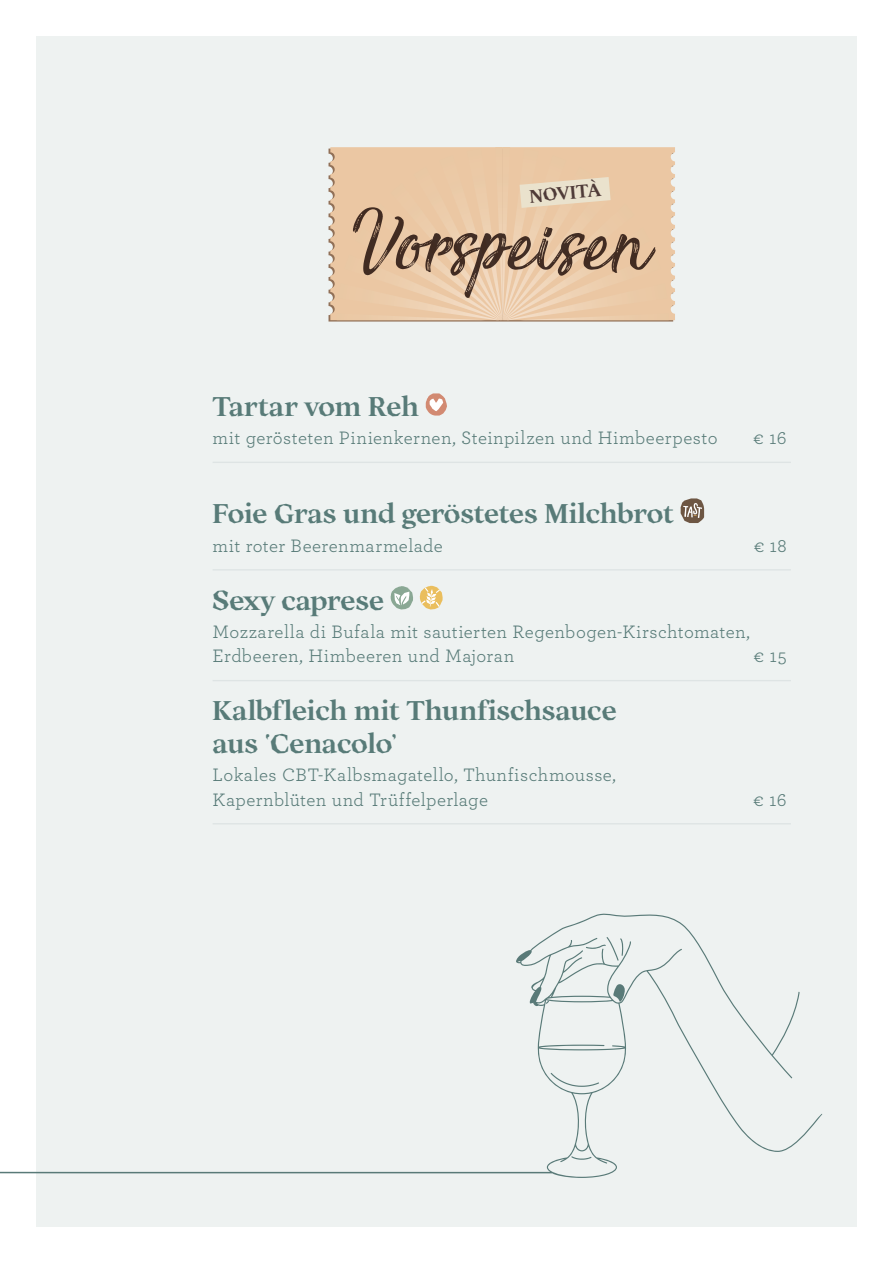
<style>
.page{position:relative;width:893px;height:1263px;background:#fff}
.page>*{position:absolute;margin:0;border:0;box-sizing:border-box;transform-origin:0 0}
.t1{font:115.5px "Sensations and Qualities";letter-spacing:.015em;color:#473835}
.t2{font:700 27px/32.4px "Ortica";letter-spacing:-.01em;color:#587b78}
.t3{font:18.9px/24.3px "Archer";letter-spacing:.02em;color:#587b78}
.t4{font:700 18.15px "Ortica";color:#4f3b38}
</style>
<div class="page">
<div style="left:36px;top:36px;width:821px;height:1191px;background:#eef2f1"></div>
<hr style="left:213px;top:462px;width:578px;height:1px;background:#dee4e4">
<svg style="left:426px;top:393px;width:21px;height:23px"></svg>
<hr style="left:213px;top:569px;width:578px;height:1px;background:#dee4e4">
<hr style="left:213px;top:680px;width:578px;height:1px;background:#dee4e4">
<hr style="left:213px;top:823px;width:578px;height:1px;background:#dee4e4">
<svg style="left:681px;top:498px;width:23px;height:25px"></svg>
<svg style="left:390px;top:586px;width:23px;height:24px"></svg>
<svg style="left:420px;top:586px;width:23px;height:24px"></svg>
<svg style="left:330px;top:147px;width:345px;height:173px;background:#ebcaa8"></svg>
<svg style="left:516px;top:913px;width:306px;height:265px"></svg>
<svg style="left:613px;top:984px;width:12px;height:18px"></svg>
<svg style="left:586px;top:937px;width:38px;height:24px"></svg>
<svg style="left:551px;top:1073px;width:48px;height:14px"></svg>
<svg style="left:571px;top:1156px;width:20px;height:4px"></svg>
<svg style="left:0;top:1170px;width:554px;height:4px"></svg>
<p class="t4" style="left:529px;top:185px;width:73px;rotate:-5deg">NOVITÀ</p>
<h1 class="t1" style="left:353px;top:186px;width:305px">Vorspeisen</h1>
<h2 class="t2" style="left:213px;top:390px;width:208px">Tartar vom Reh</h2>
<p class="t3" style="left:213px;top:425px;width:506px">mit gerösteten Pinienkernen, Steinpilzen und Himbeerpesto</p>
<p class="t3" style="left:753px;top:425px;width:35px">€ 16</p>
<h2 class="t2" style="left:213px;top:498px;width:463px">Foie Gras und geröstetes Milchbrot</h2>
<p class="t3" style="left:213px;top:532px;width:232px">mit roter Beerenmarmelade</p>
<p class="t3" style="left:754px;top:532px;width:35px">€ 18</p>
<h2 class="t2" style="left:213px;top:584px;width:173px">Sexy caprese</h2>
<p class="t3" style="left:213px;top:619px;width:539px">Mozzarella di Bufala mit sautierten Regenbogen-Kirschtomaten,<br>Erdbeeren, Himbeeren und Majoran</p>
<p class="t3" style="left:754px;top:643px;width:35px">€ 15</p>
<h2 class="t2" style="left:213px;top:695px;width:405px">Kalbfleich mit Thunfischsauce aus ‘Cenacolo’</h2>
<p class="t3" style="left:213px;top:762px;width:405px">Lokales CBT-Kalbsmagatello, Thunfischmousse,<br>Kapernblüten und Trüffelperlage</p>
<p class="t3" style="left:753px;top:786px;width:35px">€ 16</p>
</div>
